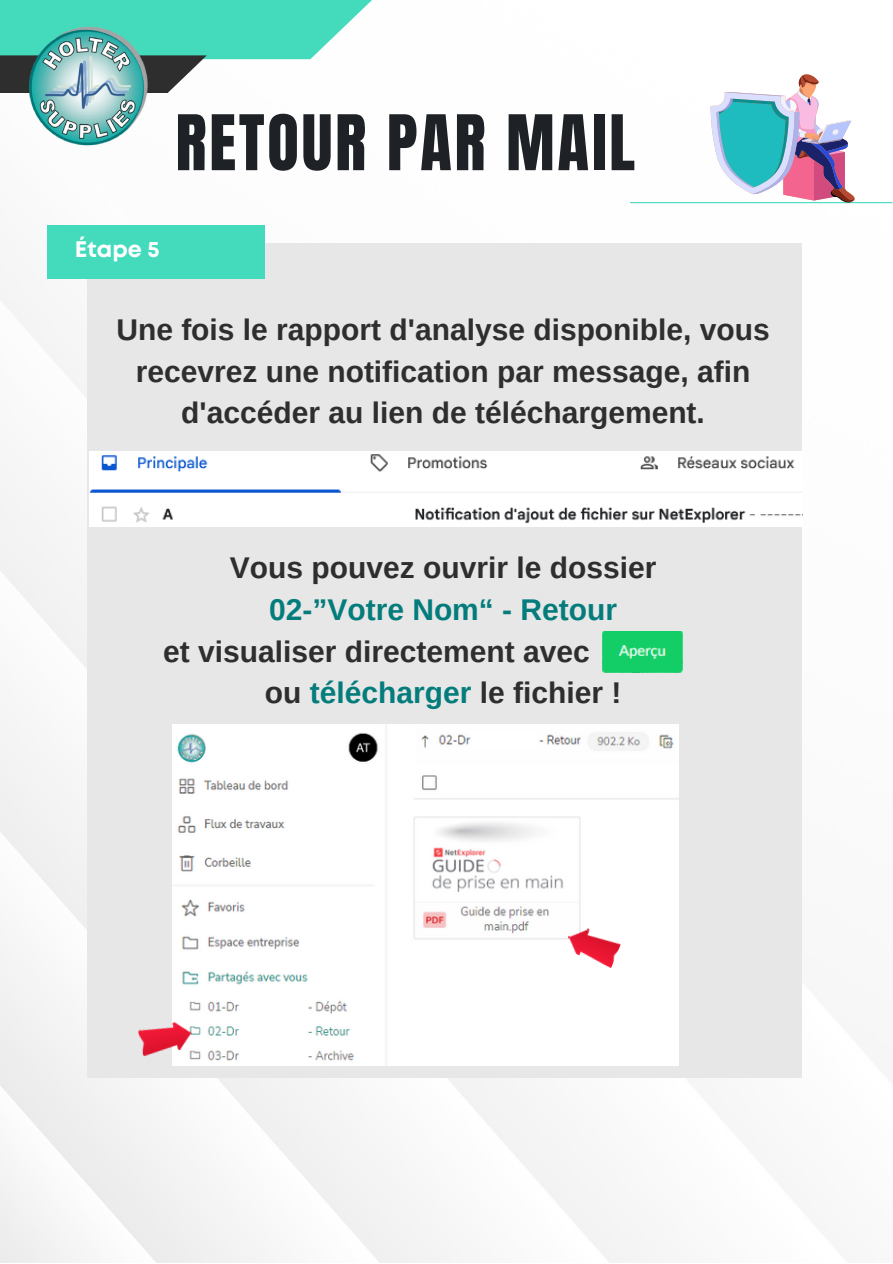
<style>
.page{position:relative;width:893px;height:1264px;background:#fff}
.page>*{position:absolute;margin:0;border:0;box-sizing:border-box;transform-origin:0 0}
.t1{font:65.1px "Anton";letter-spacing:.04em;color:#1e2226}
.t2{font:700 30px/41.5px "Arimo";color:#2f2e2e;text-align:center}
.t3{font:700 30px "Arimo";color:#047c7c}
.t4{font:700 22.5px "Mont";color:#fff}
.s1{color:#047c7c}
</style>
<div class="page">
<img style="left:0;top:59px;width:892px;height:1203px">
<div style="left:88px;top:244px;width:713px;height:833px;background:#e7e7e7"></div>
<img style="left:173px;top:724px;width:505px;height:341px">
<hr style="left:630px;top:202px;width:262px;height:1px;background:#44dbbd">
<svg style="left:0;top:0;width:372px;height:59px;background:#57dec3"></svg>
<svg style="left:0;top:55px;width:207px;height:38px;fill:#2f2e2e"></svg>
<div style="left:47px;top:225px;width:217px;height:53px;background:#44dbbd"></div>
<img style="left:30px;top:23px;width:119px;height:132px">
<svg style="left:710px;top:74px;width:144px;height:128px"></svg>
<img style="left:563px;top:922px;width:58px;height:46px">
<img style="left:89px;top:451px;width:713px;height:75px">
<img style="left:603px;top:631px;width:79px;height:41px">
<div style="left:173px;top:500px;width:240px;height:27px;background:#fff"></div>
<img style="left:138px;top:1019px;width:56px;height:38px">
<div style="left:241px;top:998px;width:65px;height:64px;background:#fff"></div>
<div style="left:472px;top:732px;width:65px;height:16px;background:#fff"></div>
<p class="t1" style="left:175px;top:96px;width:461px">RETOUR PAR MAIL</p>
<p class="t4" style="left:75px;top:241px;width:86px">Étape 5</p>
<p class="t2" style="left:116px;top:309px;width:655px">Une fois le rapport d'analyse disponible, vous recevrez une notification par message, afin d'accéder au lien de téléchargement.</p>
<p class="t2" style="left:230px;top:547px;width:428px">Vous pouvez ouvrir le dossier</p>
<p class="t3" style="left:269px;top:592px;width:349px">02-”Votre Nom“ - Retour</p>
<p class="t2" style="left:163px;top:630px;width:428px">et visualiser directement avec</p>
<p class="t2" style="left:265px;top:672px;width:358px">ou <span class="s1">télécharger</span> le fichier !</p>
</div>
